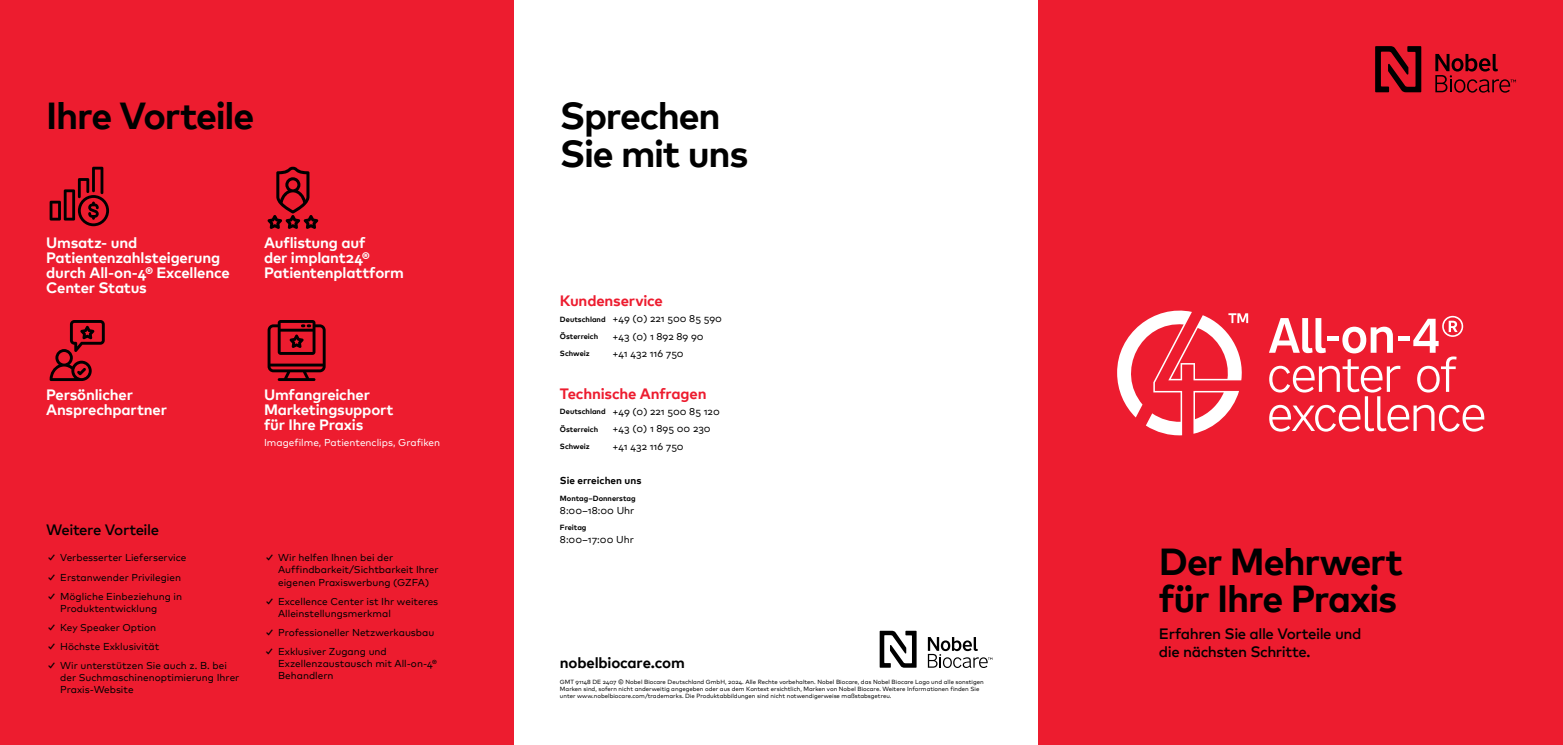
<style>
.page{position:relative;width:1563px;height:745px;background:#fff}
.page>*{position:absolute;margin:0;border:0;box-sizing:border-box;transform-origin:0 0}
.t1{font:700 37.5px/37.5px "Mark Pro";letter-spacing:-.035em;color:#000}
.t2{font:700 15px/15px "Mark Pro";letter-spacing:-.015em;color:#fff}
.t3{font:500 15px/18px "Mark Pro";letter-spacing:-.03em;color:#000}
.t4{font:700 15px "Mark Pro";letter-spacing:-.01em;color:#ed1c2f}
.t5{font:700 15px "Mark Pro";letter-spacing:-.015em;color:#000}
.t6{font:10px/12px "Mark Pro";color:#000}
.t7{font:10px "Mark Pro";color:#fff}
.t8{font:700 10px "Mark Pro";color:#000}
.t9{font:700 7.5px "Mark Pro";color:#000}
.t10{font:6px/7.2px "Mark Pro";color:#000}
.s1{font-weight:700}
.s2{font-weight:700;font-size:7.5px}
</style>
<div class="page">
<div style="left:1038px;top:0;width:525px;height:744px;background:#ed1c2f"></div>
<div style="left:0;top:0;width:514px;height:744px;background:#ed1c2f"></div>
<svg style="left:1117px;top:310px;width:131px;height:125px"></svg>
<svg style="left:1269px;top:315px;width:215px;height:116px"></svg>
<svg style="left:1435px;top:54px;width:81px;height:39px"></svg>
<svg style="left:1375px;top:46px;width:46px;height:46px"></svg>
<svg style="left:928px;top:637px;width:64px;height:30px"></svg>
<svg style="left:879px;top:630px;width:37px;height:37px"></svg>
<svg style="left:50px;top:167px;width:59px;height:59px"></svg>
<svg style="left:267px;top:167px;width:51px;height:62px"></svg>
<svg style="left:50px;top:320px;width:55px;height:61px"></svg>
<svg style="left:268px;top:320px;width:58px;height:61px"></svg>
<h1 class="t1" style="left:46px;top:94px;width:210px">Ihre Vorteile</h1>
<h1 class="t1" style="left:560px;top:94px;width:190px">Sprechen<br>Sie mit uns</h1>
<h2 class="t2" style="left:46px;top:233px;width:185px">Umsatz- und<br>Patientenzahlsteigerung durch All-on-4® Excellence<br>Center Status</h2>
<h2 class="t2" style="left:264px;top:233px;width:142px">Auflistung auf<br>der implant24®<br>Patientenplattform</h2>
<h2 class="t2" style="left:46px;top:385px;width:122px">Persönlicher<br>Ansprechpartner</h2>
<h2 class="t2" style="left:264px;top:385px;width:131px">Umfangreicher<br>Marketingsupport für Ihre Praxis</h2>
<p class="t7" style="left:264px;top:435px;width:178px">Imagefilme, Patientenclips, Grafiken</p>
<h2 class="t3" style="left:46px;top:519px;width:115px">Weitere Vorteile</h2>
<p class="t6" style="left:46px;top:550px;width:142px"><span class="s1">✓</span> Verbesserter Lieferservice</p>
<p class="t6" style="left:46px;top:570px;width:137px"><span class="s1">✓</span> Erstanwender Privilegien</p>
<p class="t6" style="left:60px;top:589px;width:123px;text-indent:-14px"><span class="s1">✓</span> Mögliche Einbeziehung in<br>Produktentwicklung</p>
<p class="t6" style="left:46px;top:620px;width:112px"><span class="s1">✓</span> Key Speaker Option</p>
<p class="t6" style="left:46px;top:639px;width:115px"><span class="s1">✓</span> Höchste Exklusivität</p>
<p class="t6" style="left:60px;top:658px;width:181px;text-indent:-14px"><span class="s1">✓</span> Wir unterstützen Sie auch z. B. bei der Suchmaschinenoptimierung Ihrer<br>Praxis-Website</p>
<p class="t6" style="left:278px;top:550px;width:162px;text-indent:-14px"><span class="s1">✓</span> Wir helfen Ihnen bei der<br>Auffindbarkeit/Sichtbarkeit Ihrer eigenen Praxiswerbung (GZFA)</p>
<p class="t6" style="left:278px;top:594px;width:162px;text-indent:-14px"><span class="s1">✓</span> Excellence Center ist Ihr weiteres<br>Alleinstellungsmerkmal</p>
<p class="t6" style="left:264px;top:625px;width:172px"><span class="s1">✓</span> Professioneller Netzwerkausbau</p>
<p class="t6" style="left:278px;top:644px;width:160px;text-indent:-14px"><span class="s1">✓</span> Exklusiver Zugang und<br>Exzellenzaustausch mit All-on-4®<br>Behandlern</p>
<h2 class="t4" style="left:560px;top:289px;width:105px">Kundenservice</h2>
<p class="t6" style="left:560px;top:312px;width:163px"><span class="s2">Deutschland</span> +49 (0) 221 500 85 590</p>
<p class="t9" style="left:560px;top:330px;width:40px">Österreich</p>
<p class="t6" style="left:612px;top:329px;width:93px">+43 (0) 1 892 89 90</p>
<p class="t9" style="left:560px;top:347px;width:31px">Schweiz</p>
<p class="t6" style="left:612px;top:346px;width:73px">+41 432 116 750</p>
<h2 class="t4" style="left:560px;top:382px;width:148px">Technische Anfragen</h2>
<p class="t6" style="left:560px;top:404px;width:161px"><span class="s2">Deutschland</span> +49 (0) 221 500 85 120</p>
<p class="t9" style="left:560px;top:423px;width:40px">Österreich</p>
<p class="t6" style="left:612px;top:422px;width:100px">+43 (0) 1 895 00 230</p>
<p class="t9" style="left:560px;top:440px;width:31px">Schweiz</p>
<p class="t6" style="left:612px;top:439px;width:73px">+41 432 116 750</p>
<p class="t8" style="left:560px;top:473px;width:83px">Sie erreichen uns</p>
<p class="t9" style="left:560px;top:492px;width:77px">Montag–Donnerstag</p>
<p class="t6" style="left:560px;top:503px;width:76px">8:00–18:00 Uhr</p>
<p class="t9" style="left:560px;top:521px;width:28px">Freitag</p>
<p class="t6" style="left:560px;top:532px;width:75px">8:00–17:00 Uhr</p>
<h2 class="t5" style="left:560px;top:650px;width:126px">nobelbiocare.com</h2>
<p class="t10" style="left:560px;top:677px;width:425px">GMT 91148 DE 2407 © Nobel Biocare Deutschland GmbH, 2024. Alle Rechte vorbehalten. Nobel Biocare, das Nobel Biocare Logo und alle sonstigen<br>Marken sind, sofern nicht anderweitig angegeben oder aus dem Kontext ersichtlich, Marken von Nobel Biocare. Weitere Informationen finden Sie unter www.nobelbiocare.com/trademarks. Die Produktabbildungen sind nicht notwendigerweise maßstabsgetreu.</p>
<h1 class="t1" style="left:1159px;top:539px;width:246px">Der Mehrwert für Ihre Praxis</h1>
<h2 class="t3" style="left:1159px;top:623px;width:204px">Erfahren Sie alle Vorteile und die nächsten Schritte.</h2>
</div>
